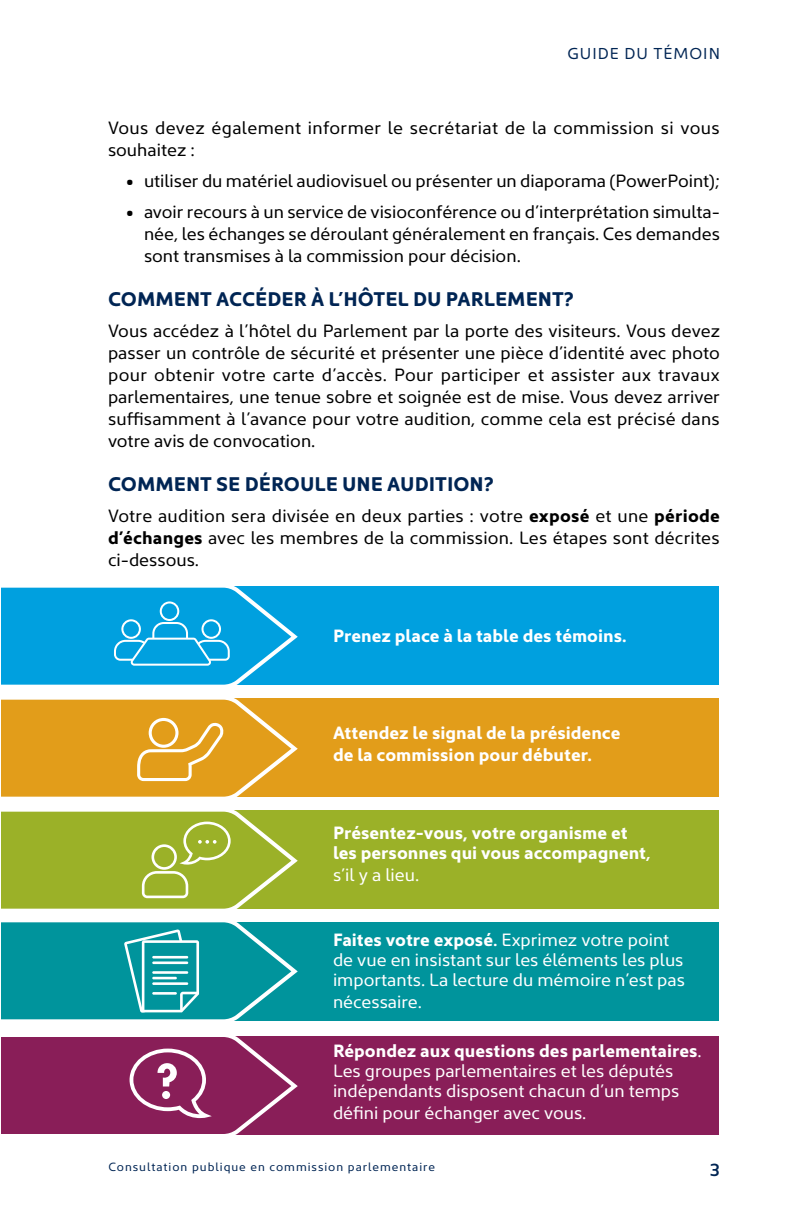
<style>
.page{position:relative;width:792px;height:1224px;background:#fff}
.page>*{position:absolute;margin:0;border:0;box-sizing:border-box;transform-origin:0 0}
.t1{font:700 20px "Kyrial Sans Pro";color:#002554}
.t2{font:18px/22px "Kyrial Sans Pro";color:#000;text-align:justify}
.t3{font:18px/20px "Kyrial Sans Pro";color:#fff}
.t4{font:700 18px/22px "Kyrial Sans Pro";color:#fff}
.t5{font:18px/22px "Kyrial Sans Pro";letter-spacing:.02em;color:#000}
.t6{font:600 18px "Kyrial Sans Pro";color:#002554}
.t7{font:16px "Kyrial Sans Pro";letter-spacing:.06em;color:#002554}
.t8{font:12px "Kyrial Sans Pro";letter-spacing:.08em;color:#002554}
.s1{font-weight:700}
.s2{font-weight:600}
</style>
<div class="page">
<div style="left:1px;top:1036px;width:718px;height:99px;background:#891e58"></div>
<div style="left:1px;top:923px;width:718px;height:98px;background:#00949c"></div>
<div style="left:1px;top:811px;width:718px;height:98px;background:#9bb128"></div>
<div style="left:1px;top:587px;width:718px;height:98px;background:#00a0df"></div>
<svg style="left:1px;top:586px;width:297px;height:99px"></svg>
<div style="left:1px;top:698px;width:718px;height:99px;background:#e29d1a"></div>
<svg style="left:1px;top:698px;width:297px;height:99px"></svg>
<svg style="left:1px;top:1036px;width:297px;height:99px"></svg>
<svg style="left:1px;top:810px;width:297px;height:211px"></svg>
<hr style="left:152px;top:956px;width:36px;height:3px;background:#fff">
<hr style="left:152px;top:961px;width:36px;height:3px;background:#fff">
<hr style="left:152px;top:971px;width:36px;height:3px;background:#fff">
<hr style="left:152px;top:982px;width:36px;height:3px;background:#fff">
<hr style="left:152px;top:977px;width:25px;height:2px;background:#fff">
<hr style="left:152px;top:992px;width:25px;height:3px;background:#fff">
<p class="t7" style="left:568px;top:43px;width:154px">GUIDE DU TÉMOIN</p>
<p class="t5" style="left:108px;top:115px;width:613px">Vous devez également informer le secrétariat de la commission si vous souhaitez :</p>
<p class="t2" style="left:126px;top:168px;width:595px">• utiliser du matériel audiovisuel ou présenter un diaporama (PowerPoint);</p>
<p class="t2" style="left:144px;top:199px;width:578px;text-indent:-18px">• avoir recours à un service de visioconférence ou d’interprétation simulta&shy;née, les échanges se déroulant généralement en français. Ces demandes sont transmises à la commission pour décision.</p>
<h2 class="t1" style="left:108px;top:284px;width:468px">COMMENT ACCÉDER À L’HÔTEL DU PARLEMENT?</h2>
<p class="t2" style="left:108px;top:318px;width:614px">Vous accédez à l’hôtel du Parlement par la porte des visiteurs. Vous devez passer un contrôle de sécurité et présenter une pièce d’identité avec photo pour obtenir votre carte d’accès. Pour participer et assister aux travaux parlementaires, une tenue sobre et soignée est de mise. Vous devez arriver suffisamment à l’avance pour votre audition, comme cela est précisé dans votre avis de convocation.</p>
<h2 class="t1" style="left:108px;top:469px;width:387px">COMMENT SE DÉROULE UNE AUDITION?</h2>
<p class="t2" style="left:108px;top:503px;width:613px">Votre audition sera divisée en deux parties : votre <span class="s1">exposé</span> et une <span class="s1">période d’échanges</span> avec les membres de la commission. Les étapes sont décrites ci-dessous.</p>
<p class="t4" style="left:333px;top:623px;width:295px">Prenez place à la table des témoins.</p>
<p class="t4" style="left:333px;top:721px;width:289px">Attendez le signal de la présidence de la commission pour débuter.</p>
<p class="t4" style="left:333px;top:821px;width:319px;line-height:20px">Présentez-vous, votre organisme et les personnes qui vous accompagnent<span class="s2">,</span></p>
<p class="t3" style="left:333px;top:864px;width:88px">s’il y a lieu.</p>
<p class="t3" style="left:333px;top:929px;width:354px"><span class="s1">Faites votre exposé</span><span class="s2">.</span> Exprimez votre point de vue en insistant sur les éléments les plus importants. La lecture du mémoire n’est pas</p>
<p class="t3" style="left:333px;top:991px;width:91px">nécessaire.</p>
<p class="t3" style="left:333px;top:1039px;width:370px"><span class="s1">Répondez aux questions des parlementaires</span>.<br>Les groupes parlementaires et les députés indépendants disposent chacun d’un temps</p>
<p class="t3" style="left:333px;top:1101px;width:255px">défini pour échanger avec vous.</p>
<p class="t8" style="left:109px;top:1159px;width:328px">Consultation publique en commission parlementaire</p>
<p class="t6" style="left:710px;top:1156px;width:12px">3</p>
</div>
